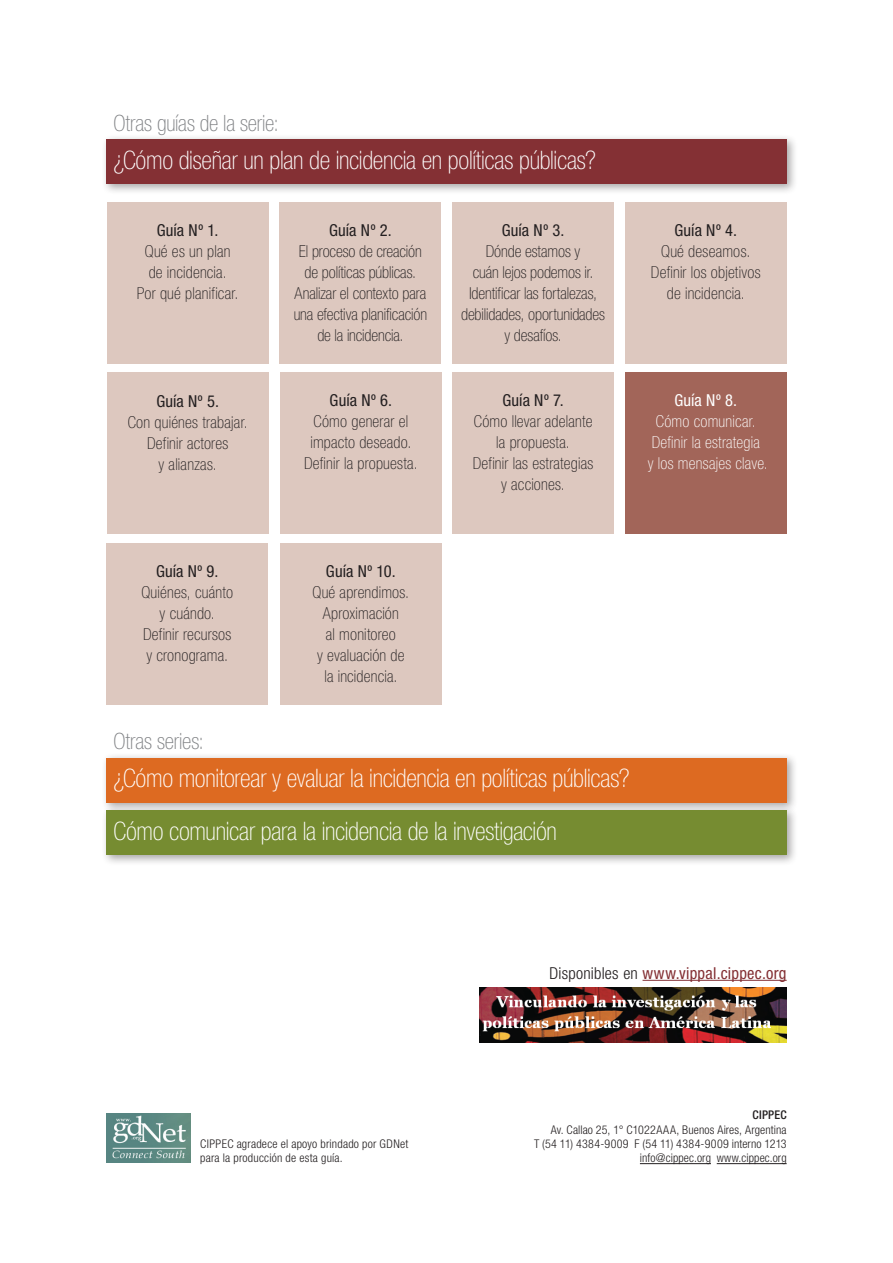
<style>
.page{position:relative;width:893px;height:1263px;background:#fff}
.page>*{position:absolute;margin:0;border:0;box-sizing:border-box;transform-origin:0 0}
.titulo_capítulo{font:100 condensed 25.5px "Helvetica Neue LT Std";letter-spacing:-.01em;color:#fff}
.titulo_capítulo-2{font:100 condensed 22.5px "Helvetica Neue LT Std";letter-spacing:-.005em;color:#808285}
.titulo_capítulo-3{font:100 condensed 16.5px/21px "Helvetica Neue LT Std";letter-spacing:.01em;color:#231f20;text-align:center}
.titulo_capítulo-4{font:condensed 16.5px "Helvetica Neue LT Std";color:#231f20}
.titulo_capítulo-5{font:100 condensed 16.5px "Helvetica Neue LT Std";letter-spacing:.015em;color:#fff}
.texto{font:condensed 16.5px "Helvetica Neue LT Std";letter-spacing:.015em;color:#843034}
.titulo_capítulo-6{font:condensed 16.5px "Helvetica Neue LT Std";letter-spacing:.01em;color:#fff}
.texto-2{font:300 condensed 12px "Helvetica Neue LT Std";letter-spacing:.01em;color:#231f20}
.texto_viñeteado_afue{font:300 condensed 12px/14.4px "Helvetica Neue LT Std";letter-spacing:.02em;color:#231f20}
.texto-3{font:500 condensed 12px "Helvetica Neue LT Std";letter-spacing:.02em;color:#231f20}
.s1{font-weight:300;color:#231f20}
</style>
<div class="page">
<div style="left:107px;top:202px;width:162px;height:162px;background:#ddc8bf"></div>
<div style="left:280px;top:542px;width:162px;height:162px;background:#ddc8bf"></div>
<div style="left:106px;top:542px;width:162px;height:162px;background:#ddc8bf"></div>
<div style="left:625px;top:372px;width:162px;height:162px;background:#a26559"></div>
<div style="left:452px;top:372px;width:162px;height:162px;background:#ddc8bf"></div>
<div style="left:280px;top:372px;width:162px;height:162px;background:#ddc8bf"></div>
<div style="left:107px;top:372px;width:162px;height:162px;background:#ddc8bf"></div>
<div style="left:625px;top:202px;width:162px;height:162px;background:#ddc8bf"></div>
<div style="left:452px;top:202px;width:162px;height:162px;background:#ddc8bf"></div>
<div style="left:279px;top:202px;width:162px;height:162px;background:#ddc8bf"></div>
<hr style="left:642px;top:980px;width:145px;height:1px;background:#843034">
<img style="left:479px;top:987px;width:308px;height:56px">
<div style="left:101px;top:134px;width:697px;height:62px;background:#231f20;opacity:.4"></div>
<div style="left:107px;top:139px;width:680px;height:45px;background:#843034"></div>
<div style="left:101px;top:752px;width:697px;height:61px;background:#231f20;opacity:.4"></div>
<div style="left:107px;top:758px;width:680px;height:44px;background:#dd6a21"></div>
<div style="left:101px;top:805px;width:697px;height:61px;background:#231f20;opacity:.4"></div>
<div style="left:107px;top:810px;width:680px;height:45px;background:#768c31"></div>
<hr style="left:640px;top:1163px;width:71px;height:1px;background:#231f20">
<hr style="left:717px;top:1163px;width:70px;height:1px;background:#231f20">
<img style="left:106px;top:1113px;width:84px;height:49px">
<p class="titulo_capítulo-2" style="left:113px;top:110px;width:167px">Otras guías de la serie:</p>
<p class="titulo_capítulo" style="left:113px;top:146px;width:484px">¿Cómo diseñar un plan de incidencia en políticas públicas?</p>
<p class="titulo_capítulo-4" style="left:157px;top:221px;width:63px">Guía Nº 1.</p>
<p class="titulo_capítulo-3" style="left:145px;top:241px;width:87px">Qué es un plan</p>
<p class="titulo_capítulo-3" style="left:137px;top:262px;width:103px">de incidencia.<br>Por qué planificar.</p>
<p class="titulo_capítulo-4" style="left:156px;top:391px;width:64px">Guía Nº 5.</p>
<p class="titulo_capítulo-3" style="left:128px;top:411px;width:121px">Con quiénes trabajar.</p>
<p class="titulo_capítulo-3" style="left:147px;top:432px;width:82px">Definir actores</p>
<p class="titulo_capítulo-3" style="left:159px;top:453px;width:60px">y alianzas.</p>
<p class="titulo_capítulo-4" style="left:329px;top:221px;width:64px">Guía Nº 2.</p>
<p class="titulo_capítulo-3" style="left:299px;top:241px;width:124px">El proceso de creación</p>
<p class="titulo_capítulo-3" style="left:305px;top:262px;width:113px">de políticas públicas.</p>
<p class="titulo_capítulo-3" style="left:295px;top:283px;width:133px">Analizar el contexto para</p>
<p class="titulo_capítulo-3" style="left:294px;top:304px;width:135px">una efectiva planificación</p>
<p class="titulo_capítulo-3" style="left:317px;top:325px;width:87px">de la incidencia.</p>
<p class="titulo_capítulo-4" style="left:330px;top:391px;width:64px">Guía Nº 6.</p>
<p class="titulo_capítulo-3" style="left:313px;top:411px;width:96px">Cómo generar el</p>
<p class="titulo_capítulo-3" style="left:310px;top:432px;width:102px">impacto deseado.</p>
<p class="titulo_capítulo-3" style="left:304px;top:453px;width:115px">Definir la propuesta.</p>
<p class="titulo_capítulo-4" style="left:502px;top:221px;width:64px">Guía Nº 3.</p>
<p class="titulo_capítulo-3" style="left:486px;top:241px;width:96px">Dónde estamos y</p>
<p class="titulo_capítulo-3" style="left:473px;top:262px;width:122px">cuán lejos podemos ir.</p>
<p class="titulo_capítulo-3" style="left:461px;top:283px;width:145px">Identificar las fortalezas, debilidades, oportunidades</p>
<p class="titulo_capítulo-3" style="left:504px;top:325px;width:59px">y desafíos.</p>
<p class="titulo_capítulo-4" style="left:502px;top:391px;width:63px">Guía Nº 7.</p>
<p class="titulo_capítulo-3" style="left:474px;top:411px;width:120px">Cómo llevar adelante</p>
<p class="titulo_capítulo-3" style="left:496px;top:432px;width:75px">la propuesta.</p>
<p class="titulo_capítulo-3" style="left:473px;top:453px;width:122px">Definir las estrategias</p>
<p class="titulo_capítulo-3" style="left:501px;top:474px;width:65px">y acciones.</p>
<p class="titulo_capítulo-4" style="left:674px;top:221px;width:64px">Guía Nº 4.</p>
<p class="titulo_capítulo-3" style="left:661px;top:241px;width:91px">Qué deseamos.</p>
<p class="titulo_capítulo-3" style="left:651px;top:262px;width:111px">Definir los objetivos</p>
<p class="titulo_capítulo-3" style="left:667px;top:283px;width:79px">de incidencia.</p>
<p class="titulo_capítulo-6" style="left:674px;top:391px;width:64px">Guía Nº 8.</p>
<p class="titulo_capítulo-5" style="left:656px;top:412px;width:101px">Cómo comunicar.</p>
<p class="titulo_capítulo-5" style="left:652px;top:433px;width:110px">Definir la estrategia</p>
<p class="titulo_capítulo-5" style="left:648px;top:454px;width:122px">y los mensajes clave.</p>
<p class="titulo_capítulo-4" style="left:156px;top:561px;width:64px">Guía Nº 9.</p>
<p class="titulo_capítulo-3" style="left:141px;top:581px;width:93px">Quiénes, cuánto</p>
<p class="titulo_capítulo-3" style="left:160px;top:602px;width:57px">y cuándo.</p>
<p class="titulo_capítulo-3" style="left:143px;top:623px;width:90px">Definir recursos</p>
<p class="titulo_capítulo-3" style="left:146px;top:644px;width:83px">y cronograma.</p>
<p class="titulo_capítulo-2" style="left:113px;top:728px;width:92px">Otras series:</p>
<p class="titulo_capítulo-4" style="left:326px;top:561px;width:71px">Guía Nº 10.</p>
<p class="titulo_capítulo-3" style="left:312px;top:581px;width:98px">Qué aprendimos.<br>Aproximación</p>
<p class="titulo_capítulo-3" style="left:326px;top:623px;width:72px">al monitoreo</p>
<p class="titulo_capítulo-3" style="left:317px;top:644px;width:89px">y evaluación de</p>
<p class="titulo_capítulo-3" style="left:324px;top:665px;width:75px">la incidencia.</p>
<p class="titulo_capítulo" style="left:113px;top:764px;width:518px">¿Cómo monitorear y evaluar la incidencia en políticas públicas?</p>
<p class="titulo_capítulo" style="left:113px;top:817px;width:445px">Cómo comunicar para la incidencia de la investigación</p>
<p class="texto_viñeteado_afue" style="left:200px;top:1136px;width:210px">CIPPEC agradece el apoyo brindado por GDNet para la producción de esta guía.</p>
<p class="texto" style="left:550px;top:963px;width:239px"><span class="s1">Disponibles en</span> www.vippal.cippec.org</p>
<p class="texto-3" style="left:753px;top:1108px;width:36px">CIPPEC</p>
<p class="texto-2" style="left:551px;top:1122px;width:237px">Av. Callao 25, 1° C1022AAA, Buenos Aires, Argentina</p>
<p class="texto-2" style="left:534px;top:1137px;width:254px">T (54 11) 4384-9009 F (54 11) 4384-9009 interno 1213</p>
<p class="texto-2" style="left:640px;top:1151px;width:148px">info@cippec.org www.cippec.org</p>
</div>
